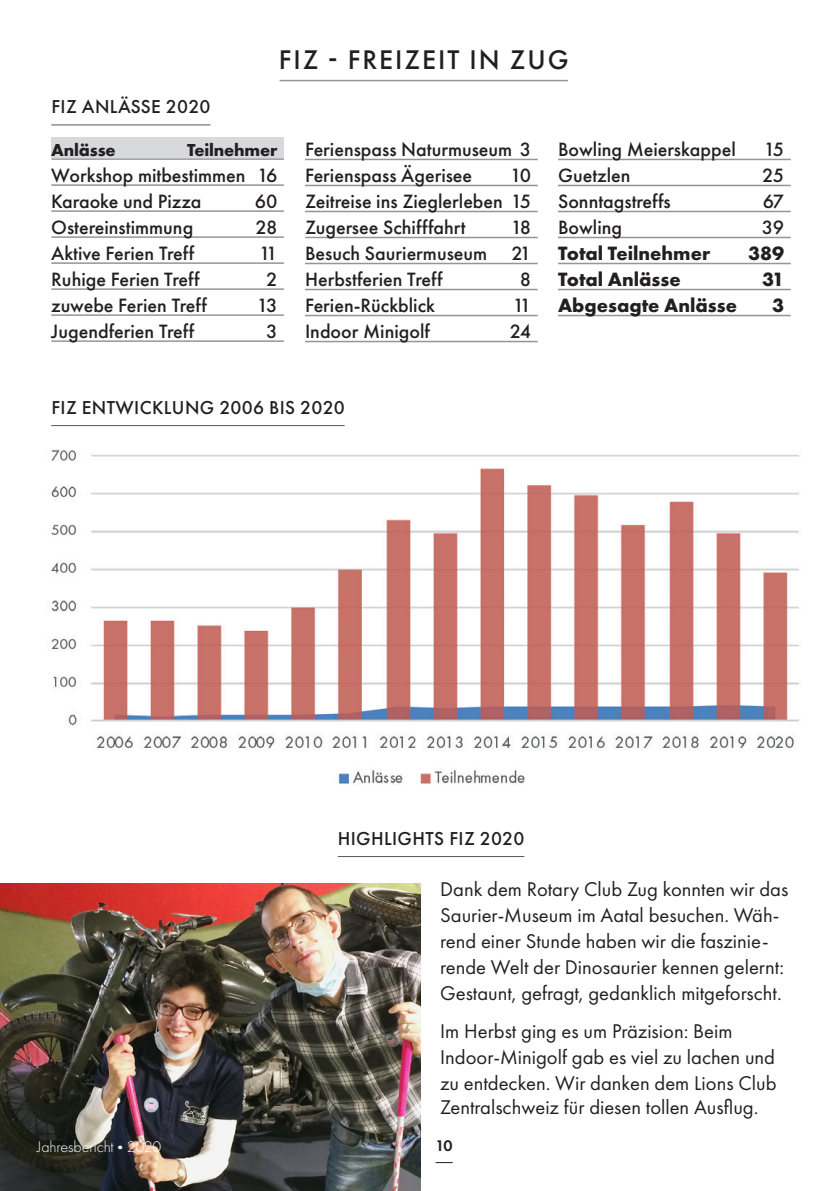
<style>
.page{position:relative;width:840px;height:1191px;background:#fff}
.page>*{position:absolute;margin:0;border:0;box-sizing:border-box;transform-origin:0 0}
.t1{font:500 28px "Futura PT";letter-spacing:.07em;color:#231f20}
.t2{font:20.6px/26px "Futura PT";color:#231f20}
.t3{font:500 20px/26px "Futura PT";color:#231f20}
.t4{font:700 20px "Futura PT";color:#231f20}
.t5{font:500 19.4px "Futura PT";letter-spacing:.02em;color:#231f20}
.t6{font:700 18px "Futura PT";letter-spacing:-.01em;color:#231f20}
.t7{font:300 16px "Futura PT";color:#fff}
.t8{font:600 16px "Futura PT";color:#231f20}
</style>
<div class="page">
<img style="left:0;top:883px;width:420px;height:308px">
<div style="left:51px;top:137px;width:232px;height:21px;background:#d8d9db"></div>
<svg style="left:435px;top:1162px;width:17px;height:1px"></svg>
<hr style="left:51px;top:124px;width:159px;height:1px;background:#57585a">
<hr style="left:51px;top:158px;width:233px;height:2px;background:#939598">
<hr style="left:51px;top:184px;width:233px;height:2px;background:#939598">
<hr style="left:51px;top:210px;width:233px;height:2px;background:#939598">
<hr style="left:51px;top:236px;width:233px;height:2px;background:#939598">
<hr style="left:51px;top:262px;width:233px;height:2px;background:#939598">
<hr style="left:51px;top:288px;width:233px;height:2px;background:#939598">
<hr style="left:51px;top:314px;width:233px;height:2px;background:#939598">
<hr style="left:51px;top:340px;width:233px;height:2px;background:#939598">
<hr style="left:337px;top:856px;width:187px;height:1px;background:#57585a">
<hr style="left:279px;top:80px;width:288px;height:1px;background:#939598">
<img style="left:51px;top:449px;width:748px;height:336px">
<hr style="left:305px;top:159px;width:232px;height:1px;background:#939598">
<hr style="left:305px;top:185px;width:232px;height:1px;background:#939598">
<hr style="left:305px;top:211px;width:232px;height:1px;background:#939598">
<hr style="left:305px;top:237px;width:232px;height:1px;background:#939598">
<hr style="left:305px;top:263px;width:232px;height:1px;background:#939598">
<hr style="left:305px;top:289px;width:232px;height:1px;background:#939598">
<hr style="left:305px;top:315px;width:232px;height:1px;background:#939598">
<hr style="left:305px;top:341px;width:232px;height:1px;background:#939598">
<hr style="left:557px;top:159px;width:233px;height:1px;background:#939598">
<hr style="left:557px;top:185px;width:233px;height:1px;background:#939598">
<hr style="left:557px;top:211px;width:233px;height:1px;background:#939598">
<hr style="left:557px;top:237px;width:233px;height:1px;background:#939598">
<hr style="left:557px;top:263px;width:233px;height:1px;background:#939598">
<hr style="left:557px;top:289px;width:233px;height:1px;background:#939598">
<hr style="left:557px;top:315px;width:233px;height:1px;background:#939598">
<hr style="left:51px;top:425px;width:293px;height:1px;background:#57585a">
<h1 class="t1" style="left:278px;top:42px;width:291px">FIZ - FREIZEIT IN ZUG</h1>
<p class="t5" style="left:51px;top:95px;width:161px">FIZ ANLÄSSE 2020</p>
<p class="t6" style="left:51px;top:138px;width:66px">Anlässe</p>
<p class="t6" style="left:187px;top:138px;width:92px">Teilnehmer</p>
<p class="t3" style="left:51px;top:162px;width:227px">Workshop mitbestimmen 16<br>Karaoke und Pizza</p>
<p class="t3" style="left:255px;top:188px;width:24px">60</p>
<p class="t3" style="left:51px;top:214px;width:143px">Ostereinstimmung</p>
<p class="t3" style="left:255px;top:214px;width:24px">28</p>
<p class="t3" style="left:51px;top:240px;width:144px">Aktive Ferien Treff</p>
<p class="t3" style="left:259px;top:240px;width:20px">11</p>
<p class="t3" style="left:51px;top:266px;width:149px">Ruhige Ferien Treff</p>
<p class="t3" style="left:266px;top:266px;width:13px">2</p>
<p class="t3" style="left:51px;top:292px;width:157px">zuwebe Ferien Treff</p>
<p class="t3" style="left:257px;top:292px;width:22px">13</p>
<p class="t3" style="left:51px;top:318px;width:144px">Jugendferien Treff</p>
<p class="t3" style="left:266px;top:318px;width:13px">3</p>
<p class="t3" style="left:305px;top:136px;width:227px">Ferienspass Naturmuseum 3<br>Ferienspass Ägerisee</p>
<p class="t3" style="left:305px;top:162px;width:228px;text-align:justify;text-indent:205px">10<br>Zeitreise ins Zieglerleben 15<br>Zugersee Schifffahrt</p>
<p class="t3" style="left:305px;top:214px;width:228px;text-align:justify;text-indent:206px">18<br>Besuch Sauriermuseum 21<br>Herbstferien Treff</p>
<p class="t3" style="left:519px;top:266px;width:13px">8</p>
<p class="t3" style="left:305px;top:292px;width:131px">Ferien-Rückblick</p>
<p class="t3" style="left:512px;top:292px;width:20px">11</p>
<p class="t3" style="left:305px;top:318px;width:126px">Indoor Minigolf</p>
<p class="t3" style="left:509px;top:318px;width:23px">24</p>
<p class="t5" style="left:51px;top:395px;width:295px">FIZ ENTWICKLUNG 2006 BIS 2020</p>
<p class="t3" style="left:557px;top:136px;width:179px">Bowling Meierskappel</p>
<p class="t3" style="left:763px;top:136px;width:22px">15</p>
<p class="t3" style="left:557px;top:162px;width:74px">Guetzlen</p>
<p class="t3" style="left:761px;top:162px;width:24px">25</p>
<p class="t3" style="left:557px;top:188px;width:114px">Sonntagstreffs</p>
<p class="t3" style="left:762px;top:188px;width:23px">67</p>
<p class="t3" style="left:557px;top:214px;width:66px">Bowling</p>
<p class="t3" style="left:761px;top:214px;width:24px">39</p>
<p class="t4" style="left:557px;top:240px;width:154px">Total Teilnehmer</p>
<p class="t4" style="left:747px;top:240px;width:37px">389</p>
<p class="t4" style="left:557px;top:266px;width:124px">Total Anlässe</p>
<p class="t4" style="left:761px;top:266px;width:23px">31</p>
<p class="t4" style="left:557px;top:292px;width:180px">Abgesagte Anlässe</p>
<p class="t4" style="left:771px;top:292px;width:13px">3</p>
<p class="t5" style="left:337px;top:826px;width:188px">HIGHLIGHTS FIZ 2020</p>
<p class="t2" style="left:440px;top:876px;width:349px">Dank dem Rotary Club Zug konnten wir das Saurier-Museum im Aatal besuchen. Wäh&shy;rend einer Stunde haben wir die faszinie&shy;rende Welt der Dinosaurier kennen gelernt:<br>Gestaunt, gefragt, gedanklich mitgeforscht.</p>
<p class="t2" style="left:440px;top:1018px;width:338px">Im Herbst ging es um Präzision: Beim<br>Indoor-Minigolf gab es viel zu lachen und zu entdecken. Wir danken dem Lions Club</p>
<p class="t2" style="left:440px;top:1094px;width:320px">Zentralschweiz für diesen tollen Ausflug.</p>
<p class="t7" style="left:37px;top:1137px;width:126px">Jahresbericht <sup>.</sup> 2020</p>
<p class="t8" style="left:435px;top:1135px;width:19px">10</p>
</div>
